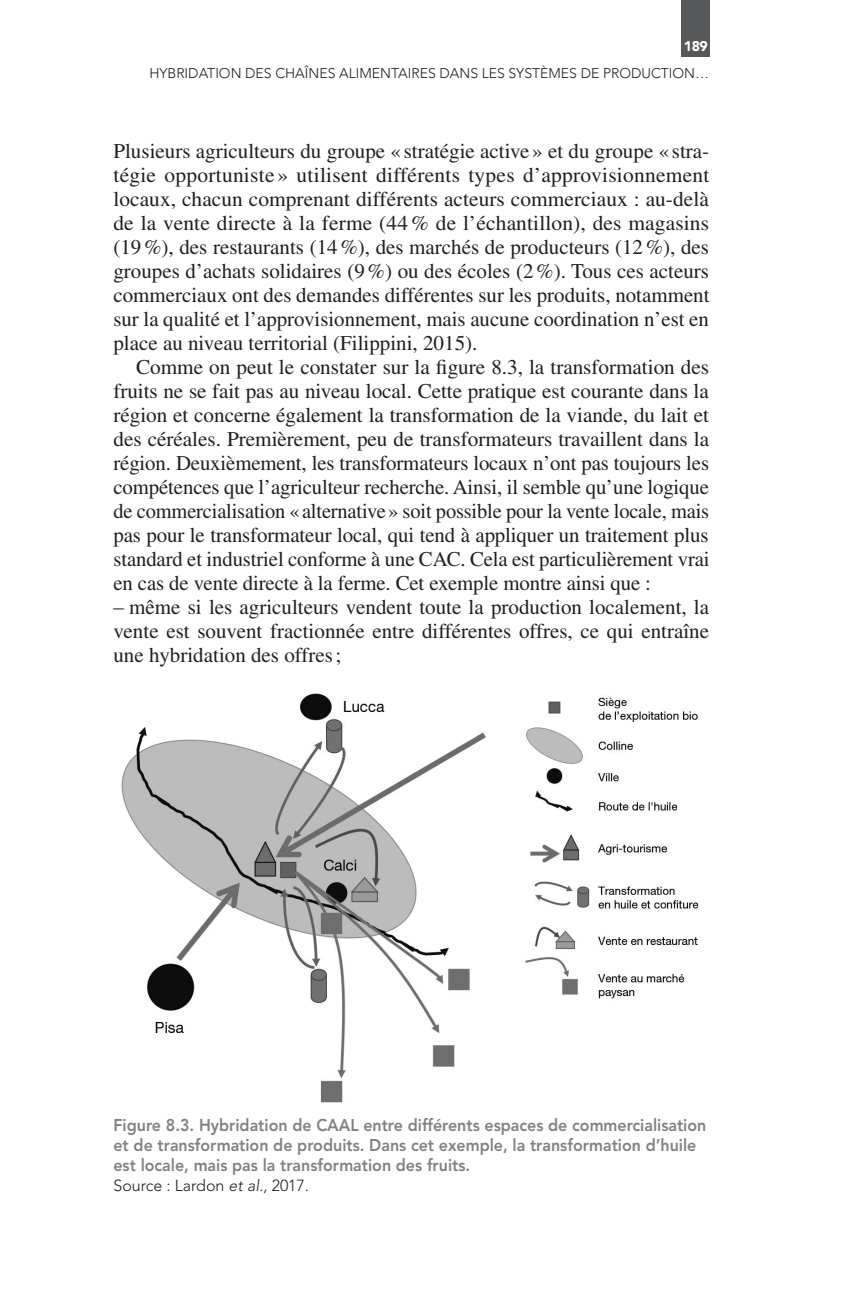
<style>
.page{position:relative;width:851px;height:1304px;background:#fff}
.page>*{position:absolute;margin:0;border:0;box-sizing:border-box;transform-origin:0 0}
.t1{font:21px/24px "Times";color:#231f20;text-align:justify}
.t2{font:800 17px/20.4px "Avenir LT Std";color:#808285;scale:.94 1}
.t3{font:300 16px "Avenir LT Std";color:#231f20}
.t4{font:300 14px "Avenir LT Std";color:#231f20}
.t5{font:900 14px "Avenir LT Std";color:#fff}
.s1{font-family:"Times New Roman"}
.s2{font-style:italic}
</style>
<div class="page">
<div style="left:681px;top:0;width:29px;height:57px;background:#57585a"></div>
<img style="left:121px;top:693px;width:578px;height:410px">
<p class="t5" style="left:683px;top:38px;width:26px">189</p>
<p class="t4" style="left:149px;top:65px;width:561px">HYBRIDATION DES CHAÎNES ALIMENTAIRES DANS LES SYSTÈMES DE PRODUCTION…</p>
<p class="t1" style="left:113px;top:139px;width:597px">Plusieurs agriculteurs du groupe «stratégie active» et du groupe « stra&shy;tégie opportuniste » utilisent différents types d’approvisionnement locaux, chacun comprenant différents acteurs commerciaux : au-delà de la vente directe à la ferme (44 % de l’échantillon), des magasins (19%), des restaurants (14%), des marchés de producteurs (12%), des groupes d’achats solidaires (9%) ou des écoles (2%). Tous ces acteurs commerciaux ont des demandes différentes sur les produits, notamment sur la qualité et l’approvisionnement, mais aucune coordination n’est en place au niveau territorial (Filippini, 2015).</p>
<p class="t1" style="left:113px;top:355px;width:597px;text-indent:23px">Comme on peut le constater sur la figure 8.3, la transformation des fruits ne se fait pas au niveau local. Cette pratique est courante dans la région et concerne également la transformation de la viande, du lait et des céréales. Premièrement, peu de transformateurs travaillent dans la région. Deuxièmement, les transformateurs locaux n’ont pas toujours les compétences que l’agriculteur recherche. Ainsi, il semble qu’une logique de commercialisation «alternative» soit possible pour la vente locale, mais pas pour le transformateur local, qui tend à appliquer un traitement plus standard et industriel conforme à une CAC. Cela est particulièrement vrai en cas de vente directe à la ferme. Cet exemple montre ainsi que :</p>
<p class="t1" style="left:113px;top:595px;width:597px"><span class="s1">–</span> même si les agriculteurs vendent toute la production localement, la vente est souvent fractionnée entre différentes offres, ce qui entraîne une hybridation des offres;</p>
<p class="t2" style="left:113px;top:1114px;width:632px">Figure 8.3. Hybridation de CAAL entre différents espaces de commercialisation et de transformation de produits. Dans cet exemple, la transformation d’huile est locale, mais pas la transformation des fruits.</p>
<p class="t3" style="left:113px;top:1176px;width:197px">SOURCE : LARDON <span class="s2">et al.,</span> 2017.</p>
</div>
